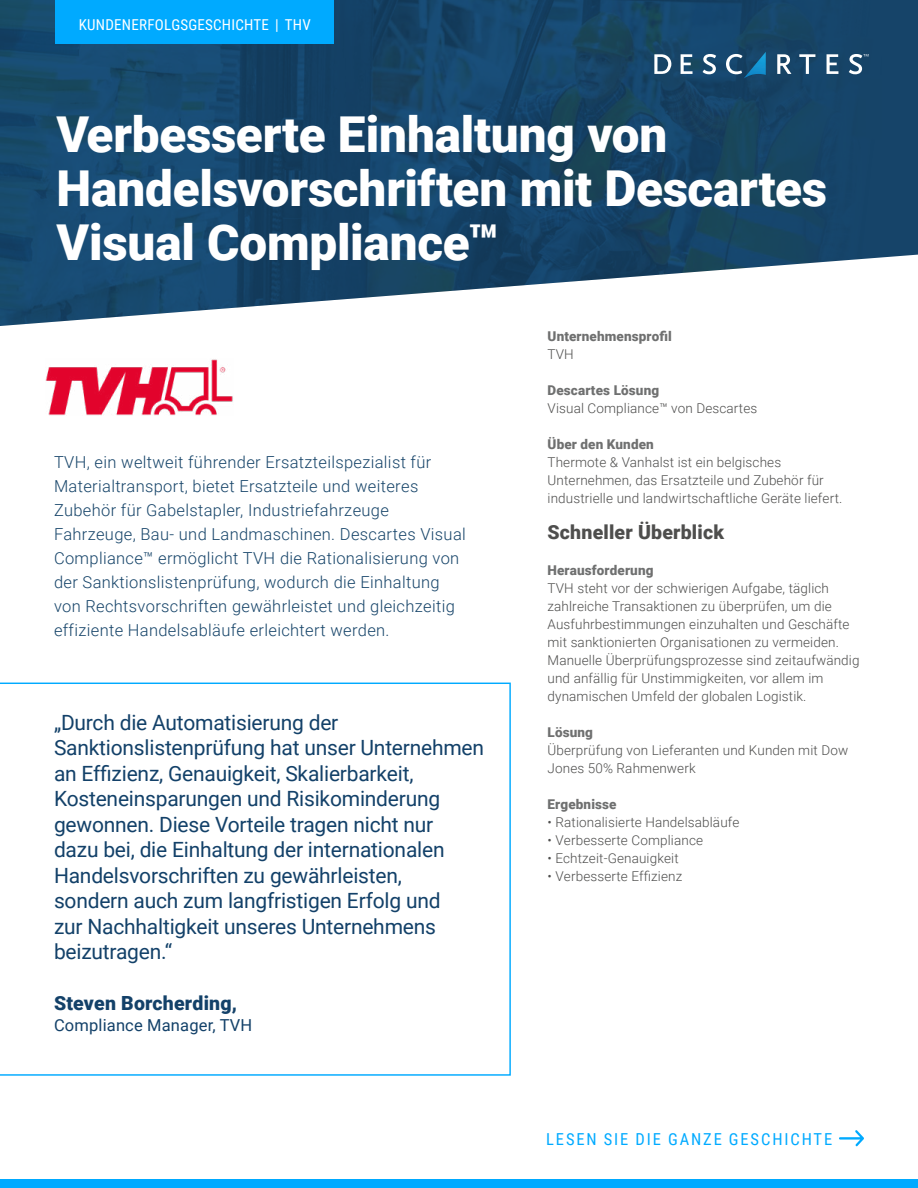
<style>
.page{position:relative;width:918px;height:1188px;background:#fff}
.page>*{position:absolute;margin:0;border:0;box-sizing:border-box;transform-origin:0 0}
.t1{font:900 49.5px/54px "Roboto";letter-spacing:-.005em;color:#fff}
.t2{font:21px/25.5px "Roboto";letter-spacing:-.01em;color:#134169}
.Sidebar_Text{font:900 19.5px "Roboto";letter-spacing:.01em;color:#4e4e4d}
.t3{font:900 19.5px "Roboto";letter-spacing:.01em;color:#134169}
.Intro{font:300 16.5px/24px "Roboto";letter-spacing:.02em;color:#164469}
.t4{font:16.5px "Roboto Condensed";letter-spacing:.115em;color:#0af}
.t5{font:16.5px "Roboto";letter-spacing:.01em;color:#134169}
.t6{font:15px "Roboto Condensed";letter-spacing:.015em;color:#fff}
.Sidebar_Text-2{font:300 13.5px/18px "Roboto";letter-spacing:.01em;color:#4e4e4d}
.Sidebar_Text-3{font:900 13.5px "Roboto";letter-spacing:.01em;color:#6f7070}
</style>
<div class="page">
<img style="left:0;top:0;width:918px;height:326px">
<img style="left:45px;top:359px;width:188px;height:56px">
<svg style="left:0;top:683px;width:511px;height:393px"></svg>
<svg style="left:839px;top:1130px;width:25px;height:16px"></svg>
<div style="left:55px;top:0;width:279px;height:43px;background:#0af"></div>
<div style="left:0;top:1179px;width:918px;height:9px;background:#0af"></div>
<svg style="left:681px;top:54px;width:12px;height:20px"></svg>
<svg style="left:703px;top:54px;width:13px;height:20px"></svg>
<svg style="left:726px;top:52px;width:40px;height:27px"></svg>
<svg style="left:654px;top:54px;width:17px;height:20px"></svg>
<svg style="left:777px;top:54px;width:14px;height:20px"></svg>
<svg style="left:799px;top:54px;width:16px;height:20px"></svg>
<svg style="left:827px;top:54px;width:11px;height:20px"></svg>
<svg style="left:849px;top:54px;width:20px;height:20px"></svg>
<p class="t6" style="left:79px;top:14px;width:233px">KUNDENERFOLGSGESCHICHTE | THV</p>
<p class="t1" style="left:56px;top:105px;width:772px">Verbesserte Einhaltung von<br>Handelsvorschriften mit Descartes<br>Visual Compliance™</p>
<p class="Intro" style="left:54px;top:449px;width:413px">TVH, ein weltweit führender Ersatzteilspezialist für Materialtransport, bietet Ersatzteile und weiteres Zubehör für Gabelstapler, Industriefahrzeuge Fahrzeuge, Bau- und Landmaschinen. Descartes Visual Compliance™ ermöglicht TVH die Rationalisierung von der Sanktionslistenprüfung, wodurch die Einhaltung von Rechtsvorschriften gewährleistet und gleichzeitig effiziente Handelsabläufe erleichtert werden.</p>
<p class="t2" style="left:54px;top:709px;width:432px">„Durch die Automatisierung der Sanktionslistenprüfung hat unser Unternehmen an Effizienz, Genauigkeit, Skalierbarkeit, Kosteneinsparungen und Risikominderung gewonnen. Diese Vorteile tragen nicht nur<br>dazu bei, die Einhaltung der internationalen Handelsvorschriften zu gewährleisten,<br>sondern auch zum langfristigen Erfolg und<br>zur Nachhaltigkeit unseres Unternehmens beizutragen.“</p>
<p class="t3" style="left:54px;top:989px;width:185px">Steven Borcherding,</p>
<p class="t5" style="left:54px;top:1013px;width:200px">Compliance Manager, TVH</p>
<p class="Sidebar_Text-3" style="left:548px;top:327px;width:126px">Unternehmensprofil</p>
<p class="Sidebar_Text-2" style="left:548px;top:345px;width:28px">TVH</p>
<p class="Sidebar_Text-3" style="left:548px;top:381px;width:113px">Descartes Lösung</p>
<p class="Sidebar_Text-2" style="left:548px;top:399px;width:211px">Visual Compliance™ von Descartes</p>
<p class="Sidebar_Text-3" style="left:548px;top:435px;width:108px">Über den Kunden</p>
<p class="Sidebar_Text-2" style="left:548px;top:453px;width:296px">Thermote &amp; Vanhalst ist ein belgisches<br>Unternehmen, das Ersatzteile und Zubehör für industrielle und landwirtschaftliche Geräte liefert.</p>
<p class="Sidebar_Text" style="left:548px;top:519px;width:178px">Schneller Überblick</p>
<p class="Sidebar_Text-3" style="left:548px;top:561px;width:107px">Herausforderung</p>
<p class="Sidebar_Text-2" style="left:548px;top:579px;width:313px">TVH steht vor der schwierigen Aufgabe, täglich zahlreiche Transaktionen zu überprüfen, um die Ausfuhrbestimmungen einzuhalten und Geschäfte mit sanktionierten Organisationen zu vermeiden.<br>Manuelle Überprüfungsprozesse sind zeitaufwändig und anfällig für Unstimmigkeiten, vor allem im dynamischen Umfeld der globalen Logistik.</p>
<p class="Sidebar_Text-3" style="left:548px;top:723px;width:47px">Lösung</p>
<p class="Sidebar_Text-2" style="left:548px;top:741px;width:302px">Überprüfung von Lieferanten und Kunden mit Dow<br>Jones 50% Rahmenwerk</p>
<p class="Sidebar_Text-3" style="left:548px;top:795px;width:71px">Ergebnisse</p>
<p class="Sidebar_Text-2" style="left:548px;top:813px;width:193px">• Rationalisierte Handelsabläufe</p>
<p class="Sidebar_Text-2" style="left:548px;top:831px;width:157px">• Verbesserte Compliance</p>
<p class="Sidebar_Text-2" style="left:548px;top:849px;width:133px">• Echtzeit-Genauigkeit</p>
<p class="Sidebar_Text-2" style="left:548px;top:867px;width:136px">• Verbesserte Effizienz</p>
<p class="t4" style="left:546px;top:1127px;width:288px">LESEN SIE DIE GANZE GESCHICHTE</p>
</div>
